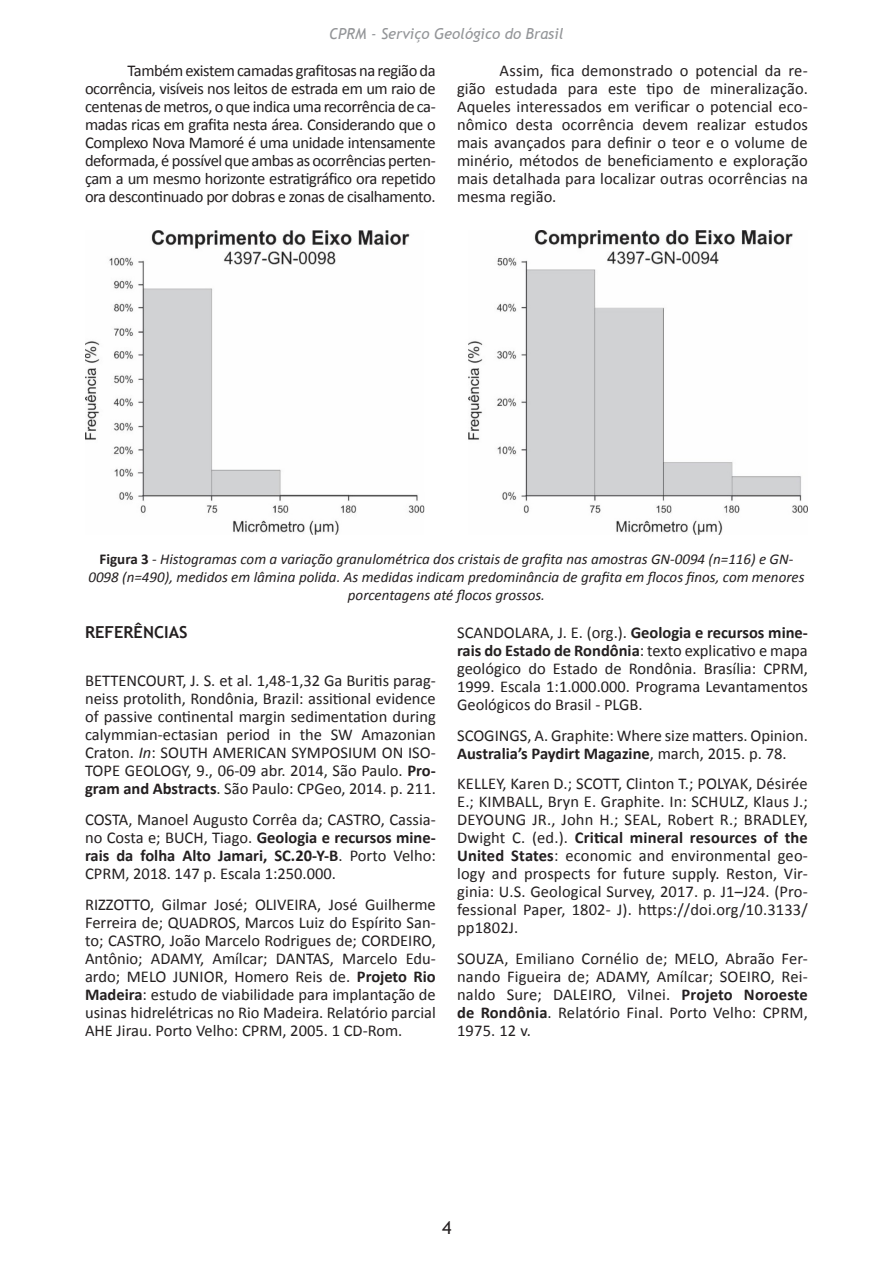
<style>
.page{position:relative;width:893px;height:1263px;background:#fff}
.page>*{position:absolute;margin:0;border:0;box-sizing:border-box;transform-origin:0 0}
.t1{font:18px "Trebuchet MS";color:#231f20}
.t2{font:16.5px/18px "Calibri";color:#231f20;text-align:justify}
.t3{font:700 16.5px "Trebuchet MS";color:#231f20}
.t4{font:italic 15px/18px "Calibri";color:#231f20;text-align:center}
.t5{font:italic 15px "Trebuchet MS";color:#939598}
.s1{font-weight:700;font-style:normal}
.s2{font-style:italic}
.s3{font-weight:700}
</style>
<div class="page">
<img style="left:85px;top:230px;width:723px;height:304px">
<p class="t5" style="left:329px;top:24px;width:236px">CPRM - Serviço Geológico do Brasil</p>
<p class="t2" style="left:85px;top:62px;width:352px;text-indent:43px">Também existem camadas grafitosas na região da ocorrência, visíveis nos leitos de estrada em um raio de centenas de metros, o que indica uma recorrência de ca&shy;madas ricas em grafita nesta área. Considerando que o Complexo Nova Mamoré é uma unidade intensamente deformada, é possível que ambas as ocorrências perten&shy;çam a um mesmo horizonte estratigráfico ora repetido ora descontinuado por dobras e zonas de cisalhamento.</p>
<p class="t2" style="left:457px;top:62px;width:352px;text-indent:43px">Assim, fica demonstrado o potencial da re&shy;gião estudada para este tipo de mineralização.<br>Aqueles interessados em verificar o potencial eco&shy;nômico desta ocorrência devem realizar estudos mais avançados para definir o teor e o volume de minério, métodos de beneficiamento e exploração mais detalhada para localizar outras ocorrências na mesma região.</p>
<p class="t4" style="left:88px;top:549px;width:718px"><span class="s1">Figura 3</span> - Histogramas com a variação granulométrica dos cristais de grafita nas amostras GN-0094 (n=116) e GN-<br>0098 (n=490), medidos em lâmina polida. As medidas indicam predominância de grafita em flocos finos, com menores porcentagens até flocos grossos.</p>
<p class="t3" style="left:85px;top:621px;width:104px">REFERÊNCIAS</p>
<p class="t2" style="left:85px;top:672px;width:352px">BETTENCOURT, J. S. et al. 1,48-1,32 Ga Buritis parag&shy;neiss protolith, Rondônia, Brazil: assitional evidence of passive continental margin sedimentation during calymmian-ectasian period in the SW Amazonian Craton. <span class="s2">In</span>: SOUTH AMERICAN SYMPOSIUM ON ISO-TOPE GEOLOGY, 9., 06-09 abr. 2014, São Paulo. <span class="s3">Pro&shy;gram and Abstracts</span>. São Paulo: CPGeo, 2014. p. 211.</p>
<p class="t2" style="left:85px;top:811px;width:352px">COSTA, Manoel Augusto Corrêa da; CASTRO, Cassia&shy;no Costa e; BUCH, Tiago. <span class="s3">Geologia e recursos mine&shy;rais da folha Alto Jamari, SC.20-Y-B</span>. Porto Velho:<br>CPRM, 2018. 147 p. Escala 1:250.000.</p>
<p class="t2" style="left:85px;top:895px;width:352px">RIZZOTTO, Gilmar José; OLIVEIRA, José Guilherme Ferreira de; QUADROS, Marcos Luiz do Espírito San&shy;to; CASTRO, João Marcelo Rodrigues de; CORDEIRO, Antônio; ADAMY, Amílcar; DANTAS, Marcelo Edu&shy;ardo; MELO JUNIOR, Homero Reis de. <span class="s3">Projeto Rio Madeira</span>: estudo de viabilidade para implantação de usinas hidrelétricas no Rio Madeira. Relatório parcial AHE Jirau. Porto Velho: CPRM, 2005. 1 CD-Rom.</p>
<p class="t2" style="left:457px;top:623px;width:352px">SCANDOLARA, J. E. (org.). <span class="s3">Geologia e recursos mine&shy;rais do Estado de Rondônia</span>: texto explicativo e mapa geológico do Estado de Rondônia. Brasília: CPRM, 1999. Escala 1:1.000.000. Programa Levantamentos Geológicos do Brasil - PLGB.</p>
<p class="t2" style="left:457px;top:726px;width:352px">SCOGINGS, A. Graphite: Where size matters. Opinion.<br><span class="s3">Australia’s Paydirt Magazine</span>, march, 2015. p. 78.</p>
<p class="t2" style="left:457px;top:775px;width:352px">KELLEY, Karen D.; SCOTT, Clinton T.; POLYAK, Désirée E.; KIMBALL, Bryn E. Graphite. In: SCHULZ, Klaus J.; DEYOUNG JR., John H.; SEAL, Robert R.; BRADLEY, Dwight C. (ed.). <span class="s3">Critical mineral resources of the United States</span>: economic and environmental geo&shy;logy and prospects for future supply. Reston, Vir&shy;ginia: U.S. Geological Survey, 2017. p. J1–J24. (Pro&shy;fessional Paper, 1802- J). https://doi.org/10.3133/ pp1802J.</p>
<p class="t2" style="left:457px;top:950px;width:352px">SOUZA, Emiliano Cornélio de; MELO, Abraão Fer&shy;nando Figueira de; ADAMY, Amílcar; SOEIRO, Rei&shy;naldo Sure; DALEIRO, Vilnei. <span class="s3">Projeto Noroeste de Rondônia</span>. Relatório Final. Porto Velho: CPRM, 1975. 12 v.</p>
<p class="t1" style="left:442px;top:1217px;width:11px">4</p>
</div>
